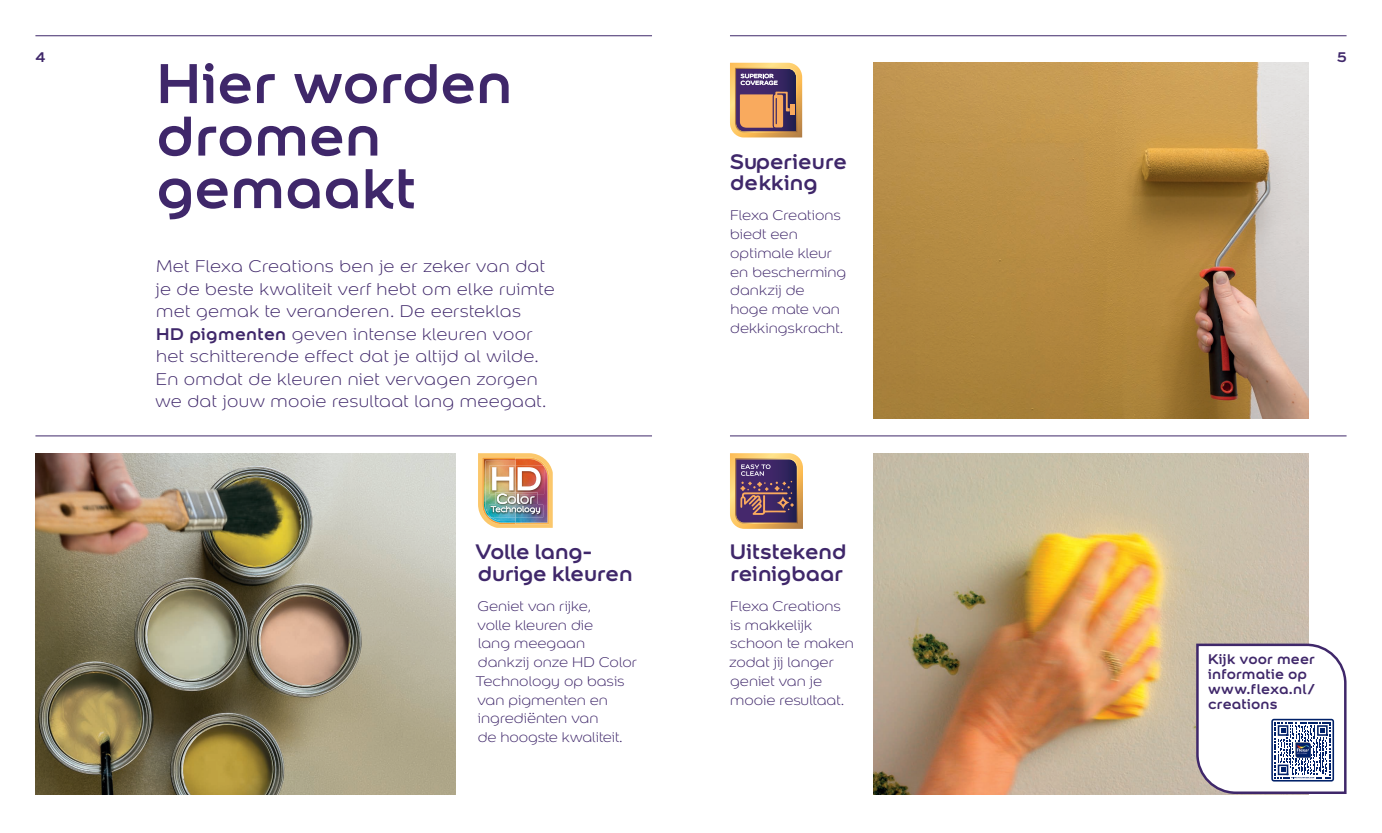
<style>
.page{position:relative;width:1382px;height:833px;background:#fff}
.page>*{position:absolute;margin:0;border:0;box-sizing:border-box;transform-origin:0 0}
.t1{font:700 60px/52.5px "Colour Sans";color:#3f276a}
.t2{font:700 22.5px/21.2px "Colour Sans";color:#3f276a}
.t3{font:300 18.12px/22.5px "Colour Sans";letter-spacing:.02em;color:#3f276a}
.t4{font:300 15px/18.8px "Colour Sans";color:#3f276a}
.t5{font:700 15px/15px "Colour Sans";letter-spacing:.01em;color:#3f276a}
.t6{font:700 6.5px/6.8px "Colour Sans";color:#fff}
.s1{font-weight:700}
</style>
<div class="page">
<img style="left:35px;top:453px;width:421px;height:341px">
<img style="left:873px;top:63px;width:435px;height:355px">
<img style="left:873px;top:453px;width:435px;height:341px">
<hr style="left:730px;top:436px;width:616px;height:1px;background:#3f276a">
<hr style="left:35px;top:436px;width:617px;height:1px;background:#3f276a">
<svg style="left:730px;top:63px;width:72px;height:74px;background:#a87c67"></svg>
<div style="left:790px;top:105px;width:5px;height:10px;background:#f9aa5e"></div>
<svg style="left:730px;top:453px;width:73px;height:76px;background:#866468"></svg>
<img style="left:478px;top:453px;width:75px;height:75px">
<hr style="left:730px;top:36px;width:616px;height:1px;background:#3f276a">
<hr style="left:35px;top:36px;width:617px;height:1px;background:#3f276a">
<svg style="left:1195px;top:642px;width:152px;height:153px"></svg>
<p class="t5" style="left:35px;top:48px;width:11px">4</p>
<p class="t5" style="left:1337px;top:48px;width:11px">5</p>
<p class="t1" style="left:156px;top:52px;width:357px">Hier worden dromen gemaakt</p>
<p class="t6" style="left:741px;top:72px;width:39px">SUPERIOR<br>COVERAGE</p>
<p class="t2" style="left:730px;top:149px;width:119px">Superieure dekking</p>
<p class="t4" style="left:730px;top:205px;width:118px">Flexa Creations biedt een optimale kleur en bescherming dankzij de<br>hoge mate van dekkingskracht.</p>
<p class="t3" style="left:156px;top:254px;width:400px">Met Flexa Creations ben je er zeker van dat je de beste kwaliteit verf hebt om elke ruimte met gemak te veranderen. De eersteklas<br><span class="s1">HD pigmenten</span> geven intense kleuren voor het schitterende effect dat je altijd al wilde.<br>En omdat de kleuren niet vervagen zorgen we dat jouw mooie resultaat lang meegaat.</p>
<p class="t2" style="left:475px;top:539px;width:159px">Volle lang&shy;durige kleuren</p>
<p class="t4" style="left:475px;top:596px;width:163px">Geniet van rijke,<br>volle kleuren die<br>lang meegaan dankzij onze HD Color<br>Technology op basis van pigmenten en ingrediënten van<br>de hoogste kwaliteit.</p>
<p class="t2" style="left:730px;top:539px;width:118px">Uitstekend reinigbaar</p>
<p class="t4" style="left:729px;top:596px;width:126px">Flexa Creations is makkelijk schoon te maken zodat jij langer geniet van je mooie resultaat.</p>
<p class="t5" style="left:1208px;top:650px;width:108px">Kijk voor meer</p>
<p class="t5" style="left:1208px;top:665px;width:109px">informatie op www.flexa.nl/</p>
<p class="t5" style="left:1208px;top:695px;width:71px">creations</p>
</div>
